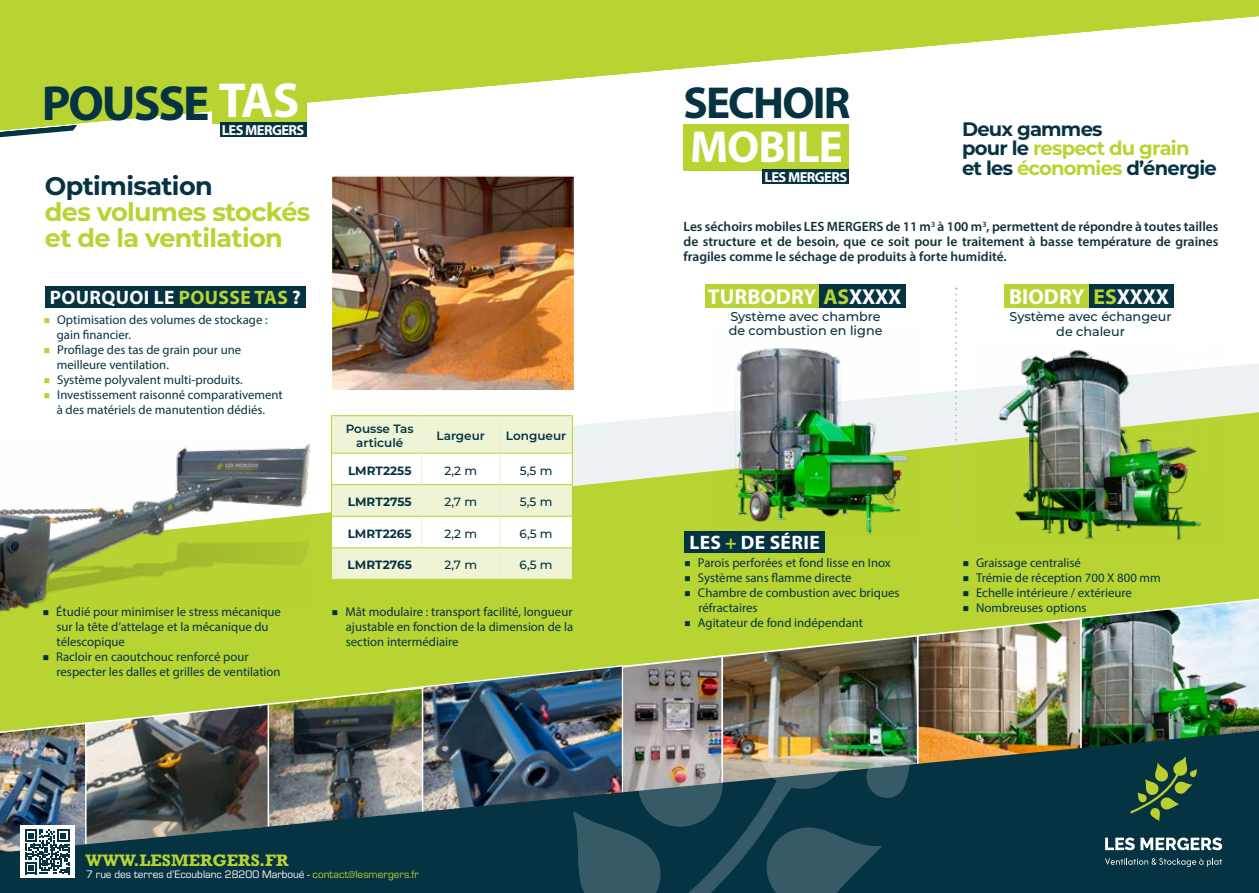
<style>
.page{position:relative;width:1259px;height:893px;background:#fff}
.page>*{position:absolute;margin:0;border:0;box-sizing:border-box;transform-origin:0 0}
.t1{font:700 49.5px "Myriad Pro";letter-spacing:-.04em;color:#063342}
.t2{font:700 45px "Myriad Pro";letter-spacing:-.04em;color:#063342}
.t3{font:700 45px "Myriad Pro";letter-spacing:-.02em;color:#fff}
.t4{font:700 25.5px/26.4px "Montserrat";letter-spacing:-.025em;color:#b7d433}
.t5{font:700 25.5px "Montserrat";letter-spacing:-.025em;color:#063342}
.t6{font:700 21.6px "Myriad Pro";color:#fff}
.t7{font:700 19.5px/19.5px "Montserrat";letter-spacing:-.04em;color:#063342}
.t8{font:700 19.5px "Myriad Pro";letter-spacing:.02em;color:#fff}
.t9{font:700 16.95px "Rockwell";color:#b7d433}
.t10{font:700 14.55px "Myriad Pro";letter-spacing:-.04em;color:#fff}
.t11{font:600 13.5px/15px "Myriad Pro";color:#11313a;text-align:justify}
.t12{font:12.75px/15px "Myriad Pro";color:#063342}
.t13{font:500 12.75px/13.5px "Montserrat";color:#063342}
.t14{font:600 12px/13.5px "Montserrat";color:#063342;text-align:center}
.t15{font:700 12px "Montserrat";color:#063342}
.t16{font:500 12px "Montserrat";color:#063342}
.t17{font:11.25px "Eurostile";color:#fff}
.s1{color:#fff}
.s2{color:#b7d433}
.s3{font-family:"Montserrat";font-weight:500;color:#b7d433}
.s4{font-family:"Montserrat";font-weight:500}
.s5{font-size:13.05px}
</style>
<div class="page">
<svg style="left:922px;top:363px;width:337px;height:43px;fill:#edf2f5"></svg>
<svg style="left:310px;top:406px;width:949px;height:188px;background:#c4db5f"></svg>
<img style="left:0;top:594px;width:1259px;height:299px">
<img style="left:975px;top:350px;width:251px;height:195px">
<img style="left:710px;top:348px;width:212px;height:187px">
<svg style="left:955px;top:288px;width:2px;height:238px"></svg>
<div style="left:819px;top:285px;width:87px;height:23px;background:#063342"></div>
<div style="left:705px;top:285px;width:114px;height:23px;background:#b7d433"></div>
<div style="left:1004px;top:285px;width:85px;height:23px;background:#b7d433"></div>
<div style="left:1089px;top:285px;width:84px;height:23px;background:#063342"></div>
<div style="left:684px;top:531px;width:141px;height:22px;background:#063342"></div>
<img style="left:333px;top:178px;width:239px;height:211px">
<div style="left:330px;top:175px;width:245px;height:217px;border:2px solid #fff"></div>
<div style="left:45px;top:287px;width:260px;height:21px;background:#063342"></div>
<svg style="left:0;top:0;width:1259px;height:137px"></svg>
<svg style="left:0;top:122px;width:80px;height:16px"></svg>
<svg style="left:332px;top:416px;width:240px;height:163px"></svg>
<hr style="left:331px;top:415px;width:90px;height:1px;background:#b7d433">
<hr style="left:331px;top:416px;width:1px;height:37px;background:#b7d433">
<hr style="left:331px;top:453px;width:90px;height:1px;background:#b7d433">
<hr style="left:331px;top:453px;width:1px;height:32px;background:#b7d433">
<hr style="left:331px;top:484px;width:90px;height:1px;background:#b7d433">
<hr style="left:331px;top:485px;width:1px;height:31px;background:#b7d433">
<hr style="left:331px;top:516px;width:90px;height:1px;background:#b7d433">
<hr style="left:331px;top:516px;width:1px;height:32px;background:#b7d433">
<hr style="left:331px;top:548px;width:90px;height:1px;background:#b7d433">
<hr style="left:331px;top:548px;width:1px;height:31px;background:#b7d433">
<hr style="left:331px;top:579px;width:90px;height:1px;background:#b7d433">
<hr style="left:421px;top:415px;width:79px;height:1px;background:#b7d433">
<hr style="left:500px;top:415px;width:72px;height:1px;background:#b7d433">
<hr style="left:421px;top:579px;width:79px;height:1px;background:#b7d433">
<hr style="left:500px;top:579px;width:72px;height:1px;background:#b7d433">
<hr style="left:421px;top:416px;width:1px;height:37px;background:#ebf2cb">
<hr style="left:500px;top:416px;width:1px;height:37px;background:#ebf2cb">
<hr style="left:421px;top:453px;width:79px;height:1px;background:#b7d433">
<hr style="left:572px;top:416px;width:1px;height:37px;background:#b7d433">
<hr style="left:500px;top:453px;width:72px;height:1px;background:#b7d433">
<hr style="left:421px;top:453px;width:1px;height:32px;background:#ebf2cb">
<hr style="left:500px;top:453px;width:1px;height:32px;background:#ebf2cb">
<hr style="left:421px;top:484px;width:79px;height:1px;background:#b7d433">
<hr style="left:572px;top:453px;width:1px;height:32px;background:#b7d433">
<hr style="left:500px;top:484px;width:72px;height:1px;background:#b7d433">
<hr style="left:421px;top:485px;width:1px;height:31px;background:#ebf2cb">
<hr style="left:500px;top:485px;width:1px;height:31px;background:#ebf2cb">
<hr style="left:421px;top:516px;width:79px;height:1px;background:#b7d433">
<hr style="left:572px;top:485px;width:1px;height:31px;background:#b7d433">
<hr style="left:500px;top:516px;width:72px;height:1px;background:#b7d433">
<hr style="left:421px;top:516px;width:1px;height:32px;background:#ebf2cb">
<hr style="left:500px;top:516px;width:1px;height:32px;background:#ebf2cb">
<hr style="left:421px;top:548px;width:79px;height:1px;background:#b7d433">
<hr style="left:572px;top:516px;width:1px;height:32px;background:#b7d433">
<hr style="left:500px;top:548px;width:72px;height:1px;background:#b7d433">
<hr style="left:421px;top:548px;width:1px;height:31px;background:#ebf2cb">
<hr style="left:500px;top:548px;width:1px;height:31px;background:#ebf2cb">
<hr style="left:572px;top:548px;width:1px;height:31px;background:#b7d433">
<img style="left:0;top:444px;width:310px;height:168px">
<div style="left:683px;top:124px;width:166px;height:46px;background:#b7d433"></div>
<div style="left:762px;top:170px;width:87px;height:14px;background:#063342"></div>
<div style="left:212px;top:78px;width:94px;height:46px;background:#b7d433"></div>
<div style="left:219px;top:123px;width:87px;height:14px;background:#063342"></div>
<h1 class="t1" style="left:42px;top:71px;width:259px">POUSSE <span class="s1">TAS</span></h1>
<p class="t10" style="left:222px;top:120px;width:84px">LES MERGERS</p>
<h3 class="t5" style="left:45px;top:167px;width:169px">Optimisation</h3>
<h3 class="t4" style="left:45px;top:198px;width:267px">des volumes stockés et de la ventilation</h3>
<h3 class="t8" style="left:50px;top:284px;width:252px">POURQUOI LE <span class="s2">POUSSE TAS</span> ?</h3>
<p class="t12" style="left:57px;top:312px;width:212px;text-indent:-14px"><span class="s3">■</span> Optimisation des volumes de stockage : gain financier.</p>
<p class="t12" style="left:57px;top:342px;width:186px;text-indent:-14px"><span class="s3">■</span> Profilage des tas de grain pour une meilleure ventilation.</p>
<p class="t12" style="left:43px;top:372px;width:201px"><span class="s3">■</span> Système polyvalent multi-produits.</p>
<p class="t12" style="left:43px;top:387px;width:241px;text-align:center"><span class="s3">■</span> Investissement raisonné comparativement à des matériels de manutention dédiés.</p>
<p class="t12" style="left:57px;top:604px;width:226px;text-indent:-14px"><span class="s4">■</span> Étudié pour minimiser le stress mécanique sur la tête d’attelage et la mécanique du télescopique</p>
<p class="t12" style="left:57px;top:649px;width:226px;text-indent:-14px"><span class="s4">■</span> Racloir en caoutchouc renforcé pour respecter les dalles et grilles de ventilation</p>
<p class="t14" style="left:346px;top:422px;width:69px">Pousse Tas articulé</p>
<p class="t14" style="left:436px;top:429px;width:50px">Largeur</p>
<p class="t14" style="left:506px;top:429px;width:62px">Longueur</p>
<p class="t15" style="left:348px;top:462px;width:65px">LMRT2255</p>
<p class="t16" style="left:444px;top:462px;width:34px">2,2 m</p>
<p class="t16" style="left:520px;top:462px;width:34px">5,5 m</p>
<p class="t15" style="left:348px;top:493px;width:65px">LMRT2755</p>
<p class="t16" style="left:444px;top:494px;width:34px">2,7 m</p>
<p class="t16" style="left:520px;top:494px;width:34px">5,5 m</p>
<p class="t15" style="left:348px;top:525px;width:66px">LMRT2265</p>
<p class="t16" style="left:444px;top:525px;width:34px">2,2 m</p>
<p class="t16" style="left:519px;top:525px;width:35px">6,5 m</p>
<p class="t15" style="left:348px;top:556px;width:66px">LMRT2765</p>
<p class="t16" style="left:444px;top:557px;width:34px">2,7 m</p>
<p class="t16" style="left:519px;top:557px;width:35px">6,5 m</p>
<p class="t12" style="left:346px;top:604px;width:229px;text-align:justify;text-indent:-14px"><span class="s4">■</span> Mât modulaire : transport facilité, longueur ajustable en fonction de la dimension de la section intermédiaire</p>
<h3 class="t9" style="left:86px;top:850px;width:205px">WWW.LESMERGERS.FR</h3>
<p class="t17" style="left:86px;top:867px;width:334px">7 rue des terres d’Ecoublanc 28200 Marboué - <span class="s2">contact@lesmergers.fr</span></p>
<h2 class="t2" style="left:683px;top:73px;width:169px">SECHOIR</h2>
<h2 class="t3" style="left:690px;top:118px;width:154px">MOBILE</h2>
<p class="t10" style="left:764px;top:167px;width:84px">LES MERGERS</p>
<h3 class="t7" style="left:962px;top:118px;width:256px">Deux gammes<br>pour le <span class="s2">respect du grain<br></span>et les <span class="s2">économies</span> d’énergie</h3>
<p class="t11" style="left:683px;top:219px;width:536px">Les séchoirs mobiles LES MERGERS de 11 m<sup>3</sup> à 100 m<sup>3</sup>, permettent de répondre à toutes tailles de structure et de besoin, que ce soit pour le traitement à basse température de graines fragiles comme le séchage de produits à forte humidité.</p>
<h3 class="t6" style="left:708px;top:282px;width:195px">TURBODRY <span class="s2">AS</span>XXXX</h3>
<h3 class="t6" style="left:1009px;top:282px;width:161px">BIODRY <span class="s2">ES</span>XXXX</h3>
<p class="t13" style="left:728px;top:309px;width:155px">Système avec chambre de combustion en ligne</p>
<p class="t13" style="left:1009px;top:309px;width:164px;line-height:14.4px;text-align:center">Système avec échangeur de chaleu<span class="s5">r</span></p>
<h3 class="t8" style="left:689px;top:529px;width:132px">LES <span class="s2">+</span> DE SÉRIE</h3>
<p class="t12" style="left:684px;top:555px;width:208px"><span class="s4">■</span> Parois perforées et fond lisse en Inox</p>
<p class="t12" style="left:684px;top:570px;width:169px"><span class="s4">■</span> Système sans flamme directe</p>
<p class="t12" style="left:698px;top:585px;width:203px;text-indent:-14px"><span class="s4">■</span> Chambre de combustion avec briques réfractaires</p>
<p class="t12" style="left:684px;top:615px;width:181px"><span class="s4">■</span> Agitateur de fond indépendant</p>
<p class="t12" style="left:962px;top:555px;width:120px"><span class="s4">■</span> Graissage centralisé</p>
<p class="t12" style="left:962px;top:570px;width:200px"><span class="s4">■</span> Trémie de réception 700 X 800 mm</p>
<p class="t12" style="left:962px;top:585px;width:171px"><span class="s4">■</span> Echelle intérieure / extérieure</p>
<p class="t12" style="left:962px;top:600px;width:126px"><span class="s4">■</span> Nombreuses options</p>
</div>
